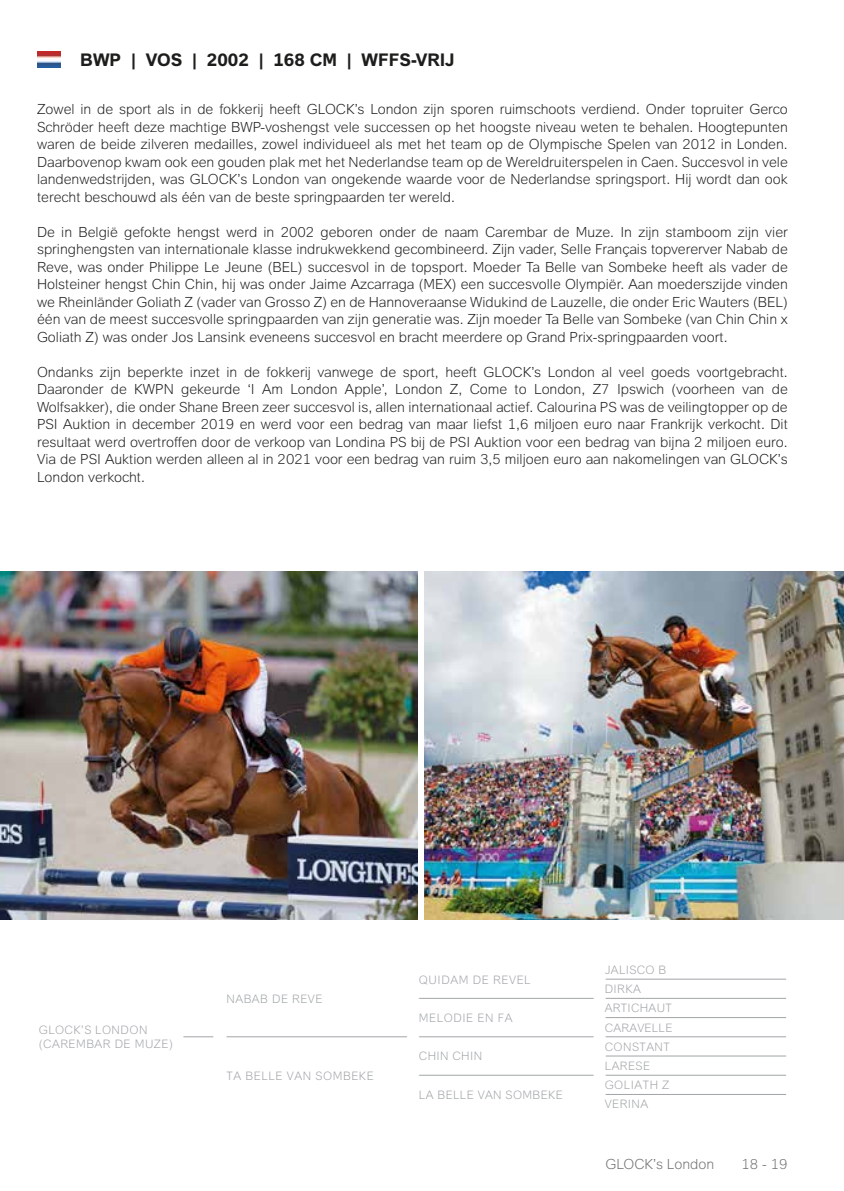
<style>
.page{position:relative;width:844px;height:1191px;background:#fff}
.page>*{position:absolute;margin:0;border:0;box-sizing:border-box;transform-origin:0 0}
.t1{font:700 17.5px "GLOCK Sans";color:#1d1d1b}
.t2{font:300 14px/17.5px "GLOCK Sans";color:#1d1d1b;text-align:justify}
.t3{font:300 14px "GLOCK Sans";color:#706f6f}
.t4{font:300 11.72px/19.1px "GLOCK Sans";letter-spacing:.04em;color:#a1a5a7}
</style>
<div class="page">
<img style="left:0;top:571px;width:417px;height:348px">
<img style="left:425px;top:571px;width:418px;height:348px">
<img style="left:37px;top:52px;width:24px;height:15px">
<hr style="left:418px;top:998px;width:176px;height:1px;background:#a1a5a7">
<hr style="left:418px;top:1036px;width:176px;height:1px;background:#a1a5a7">
<hr style="left:418px;top:1075px;width:176px;height:1px;background:#a1a5a7">
<hr style="left:604px;top:978px;width:182px;height:1px;background:#a1a5a7">
<hr style="left:604px;top:998px;width:182px;height:1px;background:#a1a5a7">
<hr style="left:604px;top:1017px;width:182px;height:1px;background:#a1a5a7">
<hr style="left:226px;top:1036px;width:182px;height:1px;background:#a1a5a7">
<hr style="left:604px;top:1036px;width:182px;height:1px;background:#a1a5a7">
<hr style="left:604px;top:1055px;width:182px;height:1px;background:#a1a5a7">
<hr style="left:604px;top:1075px;width:182px;height:1px;background:#a1a5a7">
<hr style="left:604px;top:1094px;width:182px;height:1px;background:#a1a5a7">
<div style="left:593px;top:960px;width:12px;height:19px;background:#fff"></div>
<div style="left:407px;top:998px;width:12px;height:19px;background:#fff"></div>
<div style="left:593px;top:998px;width:12px;height:19px;background:#fff"></div>
<div style="left:593px;top:1017px;width:12px;height:19px;background:#fff"></div>
<div style="left:407px;top:1036px;width:12px;height:20px;background:#fff"></div>
<div style="left:593px;top:1036px;width:12px;height:20px;background:#fff"></div>
<div style="left:407px;top:1075px;width:12px;height:19px;background:#fff"></div>
<div style="left:593px;top:1075px;width:12px;height:19px;background:#fff"></div>
<div style="left:593px;top:1094px;width:12px;height:19px;background:#fff"></div>
<hr style="left:183px;top:1036px;width:30px;height:1px;background:#a1a5a7">
<p class="t1" style="left:80px;top:49px;width:376px">BWP | VOS | 2002 | 168 CM | WFFS-VRIJ</p>
<p class="t2" style="left:37px;top:101px;width:752px">Zowel in de sport als in de fokkerij heeft GLOCK’s London zijn sporen ruimschoots verdiend. Onder topruiter Gerco Schröder heeft deze machtige BWP-voshengst vele successen op het hoogste niveau weten te behalen. Hoogtepunten waren de beide zilveren medailles, zowel individueel als met het team op de Olympische Spelen van 2012 in Londen.<br>Daarbovenop kwam ook een gouden plak met het Nederlandse team op de Wereldruiterspelen in Caen. Succesvol in vele landenwedstrijden, was GLOCK’s London van ongekende waarde voor de Nederlandse springsport. Hij wordt dan ook terecht beschouwd als één van de beste springpaarden ter wereld.</p>
<p class="t2" style="left:37px;top:223px;width:752px">De in België gefokte hengst werd in 2002 geboren onder de naam Carembar de Muze. In zijn stamboom zijn vier springhengsten van internationale klasse indrukwekkend gecombineerd. Zijn vader, Selle Français topvererver Nabab de Reve, was onder Philippe Le Jeune (BEL) succesvol in de topsport. Moeder Ta Belle van Sombeke heeft als vader de Holsteiner hengst Chin Chin, hij was onder Jaime Azcarraga (MEX) een succesvolle Olympiër. Aan moederszijde vinden we Rheinländer Goliath Z (vader van Grosso Z) en de Hannoveraanse Widukind de Lauzelle, die onder Eric Wauters (BEL) één van de meest succesvolle springpaarden van zijn generatie was. Zijn moeder Ta Belle van Sombeke (van Chin Chin x Goliath Z) was onder Jos Lansink eveneens succesvol en bracht meerdere op Grand Prix-springpaarden voort.</p>
<p class="t2" style="left:37px;top:363px;width:752px">Ondanks zijn beperkte inzet in de fokkerij vanwege de sport, heeft GLOCK’s London al veel goeds voortgebracht.<br>Daaronder de KWPN gekeurde ‘I Am London Apple’, London Z, Come to London, Z7 Ipswich (voorheen van de Wolfsakker), die onder Shane Breen zeer succesvol is, allen internationaal actief. Calourina PS was de veilingtopper op de PSI Auktion in december 2019 en werd voor een bedrag van maar liefst 1,6 miljoen euro naar Frankrijk verkocht. Dit resultaat werd overtroffen door de verkoop van Londina PS bij de PSI Auktion voor een bedrag van bijna 2 miljoen euro.<br>Via de PSI Auktion werden alleen al in 2021 voor een bedrag van ruim 3,5 miljoen euro aan nakomelingen van GLOCK’s London verkocht.</p>
<p class="t4" style="left:39px;top:1023px;width:135px;line-height:14px">GLOCK’S LONDON (CAREMBAR DE MUZE)</p>
<p class="t4" style="left:226px;top:989px;width:97px">NABAB DE REVE</p>
<p class="t4" style="left:226px;top:1066px;width:149px">TA BELLE VAN SOMBEKE</p>
<p class="t4" style="left:419px;top:970px;width:113px">QUIDAM DE REVEL</p>
<p class="t4" style="left:604px;top:960px;width:63px">JALISCO B<br>DIRKA</p>
<p class="t4" style="left:419px;top:1008px;width:95px">MELODIE EN FA</p>
<p class="t4" style="left:604px;top:998px;width:69px">ARTICHAUT<br>CARAVELLE</p>
<p class="t4" style="left:419px;top:1047px;width:65px">CHIN CHIN</p>
<p class="t4" style="left:604px;top:1037px;width:67px">CONSTANT<br>LARESE</p>
<p class="t4" style="left:419px;top:1085px;width:145px">LA BELLE VAN SOMBEKE</p>
<p class="t4" style="left:604px;top:1075px;width:66px">GOLIATH Z<br>VERINA</p>
<p class="t3" style="left:605px;top:1155px;width:110px">GLOCK’s London</p>
<p class="t3" style="left:741px;top:1155px;width:48px">18 - 19</p>
</div>
